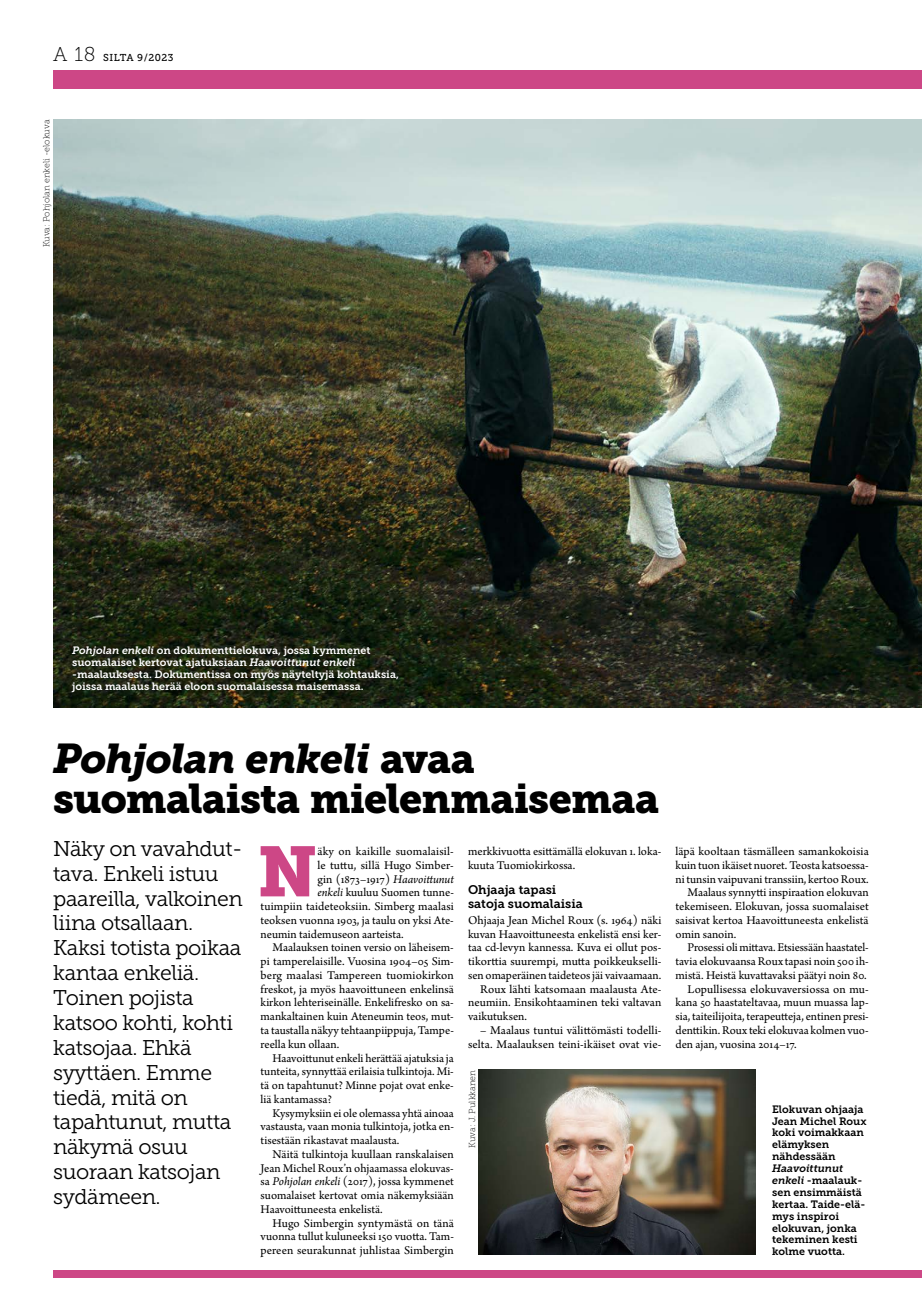
<style>
.page{position:relative;width:922px;height:1312px;background:#fff}
.page>*{position:absolute;margin:0;border:0;box-sizing:border-box;transform-origin:0 0}
.t1{font:70.25px "Museo Slab 900";color:#cd4786}
.t2{font:41.25px/40px "Museo Slab 900";letter-spacing:-.02em;color:#000}
.t3{font:21.25px/24.9px "Museo Slab 300";letter-spacing:-.02em;color:#000}
.t4{font:12.5px/13.8px "Arno Pro";color:#000}
.t5{font:12.5px/13.8px "Museo Slab 700";color:#000}
.t6{font:10.62px/11.9px "Museo Slab 700";color:#fff}
.t7{font:10.62px/11.9px "Museo Slab 700";color:#000}
.t8{font:10px "Museo Slab 500";letter-spacing:.03em;color:#000}
.t9{font:8.75px "Museo Slab 100";color:#000}
.s1{font-family:"Museo Slab 100";font-size:20px}
.s2{font-style:italic}
</style>
<div class="page">
<div style="left:53px;top:1269px;width:868px;height:7px;background:#cd4786"></div>
<div style="left:53px;top:70px;width:868px;height:19px;background:#cd4786"></div>
<img style="left:53px;top:119px;width:868px;height:588px">
<img style="left:478px;top:1069px;width:277px;height:184px">
<p class="t8" style="left:53px;top:52px;width:122px"><span class="s1">A 18</span> SILTA 9/2023</p>
<p class="t9" style="left:42px;top:247px;width:129px;rotate:-90deg">Kuva: Pohjolan enkeli -elokuva</p>
<p class="t6" style="left:72px;top:644px;width:328px"><span class="s2">Pohjolan enkeli</span> on dokumenttielokuva, jossa kymmenet suomalaiset kertovat ajatuksiaan <span class="s2">Haavoittunut enkeli </span>-maalauksesta. Dokumentissa on myös näyteltyjä kohtauksia, joissa maalaus herää eloon suomalaisessa maisemassa.</p>
<h2 class="t2" style="left:53px;top:738px;width:607px"><span class="s2">Pohjolan enkeli</span> avaa suomalaista mielenmaisemaa</h2>
<p class="t3" style="left:53px;top:836px;width:191px">Näky on vavahdut&shy;tava. Enkeli istuu paareilla, valkoinen liina otsallaan.<br>Kaksi totista poikaa kantaa enkeliä.<br>Toinen pojista katsoo kohti, kohti katsojaa. Ehkä syyttäen. Emme tiedä, mitä on tapahtunut, mutta näkymä osuu suoraan katsojan sydämeen.</p>
<h1 class="t1" style="left:257px;top:830px;width:62px">N</h1>
<p class="t4" style="left:317px;top:845px;width:138px">äky on kaikille suomalaisil-</p>
<p class="t4" style="left:468px;top:845px;width:195px">merkkivuotta esittämällä elokuvan 1. loka&shy;kuuta Tuomiokirkossa.</p>
<p class="t5" style="left:468px;top:882px;width:116px">Ohjaaja tapasi satoja suomalaisia</p>
<p class="t4" style="left:468px;top:913px;width:195px">Ohjaaja Jean Michel Roux (s. 1964) näki</p>
<p class="t4" style="left:468px;top:927px;width:195px">kuvan Haavoittuneesta enkelistä ensi ker-</p>
<p class="t4" style="left:468px;top:941px;width:195px">taa cd-levyn kannessa. Kuva ei ollut pos-</p>
<p class="t4" style="left:468px;top:955px;width:195px">tikorttia suurempi, mutta poikkeukselli-</p>
<p class="t4" style="left:468px;top:968px;width:195px">sen omaperäinen taideteos jäi vaivaamaan.</p>
<p class="t4" style="left:480px;top:982px;width:183px">Roux lähti katsomaan maalausta Ate-</p>
<p class="t4" style="left:468px;top:996px;width:195px">neumiin. Ensikohtaaminen teki valtavan</p>
<p class="t4" style="left:468px;top:1010px;width:60px">vaikutuksen.</p>
<p class="t4" style="left:468px;top:1023px;width:195px;text-align:right">– Maalaus tuntui välittömästi todelli&shy;selta. Maalauksen teini-ikäiset ovat vie-</p>
<p class="t4" style="left:317px;top:858px;width:138px">le tuttu, sillä Hugo Simber-</p>
<p class="t4" style="left:317px;top:872px;width:138px">gin (1873–1917) <span class="s2">Haavoittunut</span></p>
<p class="t4" style="left:317px;top:886px;width:138px"><span class="s2">enkeli</span> kuuluu Suomen tunne-</p>
<p class="t4" style="left:260px;top:900px;width:195px">tuimpiin taideteoksiin. Simberg maalasi</p>
<p class="t4" style="left:260px;top:913px;width:195px">teoksen vuonna 1903, ja taulu on yksi Ate-</p>
<p class="t4" style="left:260px;top:927px;width:144px">neumin taidemuseon aarteista.</p>
<p class="t4" style="left:272px;top:941px;width:183px">Maalauksen toinen versio on läheisem-</p>
<p class="t4" style="left:260px;top:955px;width:195px">pi tamperelaisille. Vuosina 1904–05 Sim-</p>
<p class="t4" style="left:260px;top:968px;width:195px">berg maalasi Tampereen tuomiokirkon</p>
<p class="t4" style="left:260px;top:982px;width:195px">freskot, ja myös haavoittuneen enkelinsä</p>
<p class="t4" style="left:260px;top:996px;width:195px">kirkon lehteriseinälle. Enkelifresko on sa-</p>
<p class="t4" style="left:260px;top:1010px;width:195px">mankaltainen kuin Ateneumin teos, mut-</p>
<p class="t4" style="left:260px;top:1023px;width:195px">ta taustalla näkyy tehtaanpiippuja, Tampe-</p>
<p class="t4" style="left:260px;top:1037px;width:80px">reella kun ollaan.</p>
<p class="t4" style="left:272px;top:1051px;width:183px">Haavoittunut enkeli herättää ajatuksia ja</p>
<p class="t4" style="left:260px;top:1065px;width:195px">tunteita, synnyttää erilaisia tulkintoja. Mi-</p>
<p class="t4" style="left:260px;top:1078px;width:195px">tä on tapahtunut? Minne pojat ovat enke-</p>
<p class="t4" style="left:260px;top:1092px;width:73px">liä kantamassa?</p>
<p class="t4" style="left:272px;top:1106px;width:183px">Kysymyksiin ei ole olemassa yhtä ainoaa</p>
<p class="t4" style="left:260px;top:1120px;width:195px">vastausta, vaan monia tulkintoja, jotka en-</p>
<p class="t4" style="left:260px;top:1133px;width:140px">tisestään rikastavat maalausta.</p>
<p class="t4" style="left:272px;top:1147px;width:183px">Näitä tulkintoja kuullaan ranskalaisen</p>
<p class="t4" style="left:260px;top:1161px;width:195px">Jean Michel Roux’n ohjaamassa elokuvas-</p>
<p class="t4" style="left:260px;top:1175px;width:195px">sa <span class="s2">Pohjolan enkeli</span> (2017), jossa kymmenet</p>
<p class="t4" style="left:260px;top:1188px;width:195px">suomalaiset kertovat omia näkemyksiään</p>
<p class="t4" style="left:260px;top:1202px;width:124px">Haavoittuneesta enkelistä.</p>
<p class="t4" style="left:272px;top:1216px;width:183px">Hugo Simbergin syntymästä on tänä</p>
<p class="t4" style="left:260px;top:1230px;width:195px">vuonna tullut kuluneeksi 150 vuotta. Tam-</p>
<p class="t4" style="left:260px;top:1243px;width:195px">pereen seurakunnat juhlistaa Simbergin</p>
<p class="t9" style="left:467px;top:1147px;width:79px;rotate:-90deg">Kuva: J. Pulkkanen</p>
<p class="t4" style="left:675px;top:845px;width:195px">läpä kooltaan täsmälleen samankokoisia</p>
<p class="t4" style="left:675px;top:858px;width:195px">kuin tuon ikäiset nuoret. Teosta katsoessa-</p>
<p class="t4" style="left:675px;top:872px;width:195px">ni tunsin vaipuvani transsiin, kertoo Roux.</p>
<p class="t4" style="left:687px;top:886px;width:183px">Maalaus synnytti inspiraation elokuvan</p>
<p class="t4" style="left:675px;top:900px;width:195px">tekemiseen. Elokuvan, jossa suomalaiset</p>
<p class="t4" style="left:675px;top:913px;width:195px">saisivat kertoa Haavoittuneesta enkelistä</p>
<p class="t4" style="left:675px;top:927px;width:62px">omin sanoin.</p>
<p class="t4" style="left:687px;top:941px;width:183px">Prosessi oli mittava. Etsiessään haastatel-</p>
<p class="t4" style="left:675px;top:955px;width:195px">tavia elokuvaansa Roux tapasi noin 500 ih-</p>
<p class="t4" style="left:675px;top:968px;width:192px">mistä. Heistä kuvattavaksi päätyi noin 80.</p>
<p class="t4" style="left:687px;top:982px;width:183px">Lopullisessa elokuvaversiossa on mu-</p>
<p class="t4" style="left:675px;top:996px;width:195px">kana 50 haastateltavaa, muun muassa lap-</p>
<p class="t4" style="left:675px;top:1010px;width:195px">sia, taiteilijoita, terapeutteja, entinen presi-</p>
<p class="t4" style="left:675px;top:1023px;width:195px">denttikin. Roux teki elokuvaa kolmen vuo-</p>
<p class="t4" style="left:675px;top:1037px;width:123px">den ajan, vuosina 2014–17.</p>
<p class="t7" style="left:772px;top:1102px;width:96px">Elokuvan ohjaaja<br>Jean Michel Roux koki voimakkaan elämyksen nähdessään</p>
<p class="t7" style="left:772px;top:1162px;width:95px"><span class="s2">Haavoittunut enkeli</span> -maalauk&shy;sen ensimmäistä kertaa. Taide-elä&shy;mys inspiroi elokuvan, jonka tekeminen kesti kolme vuotta.</p>
</div>
